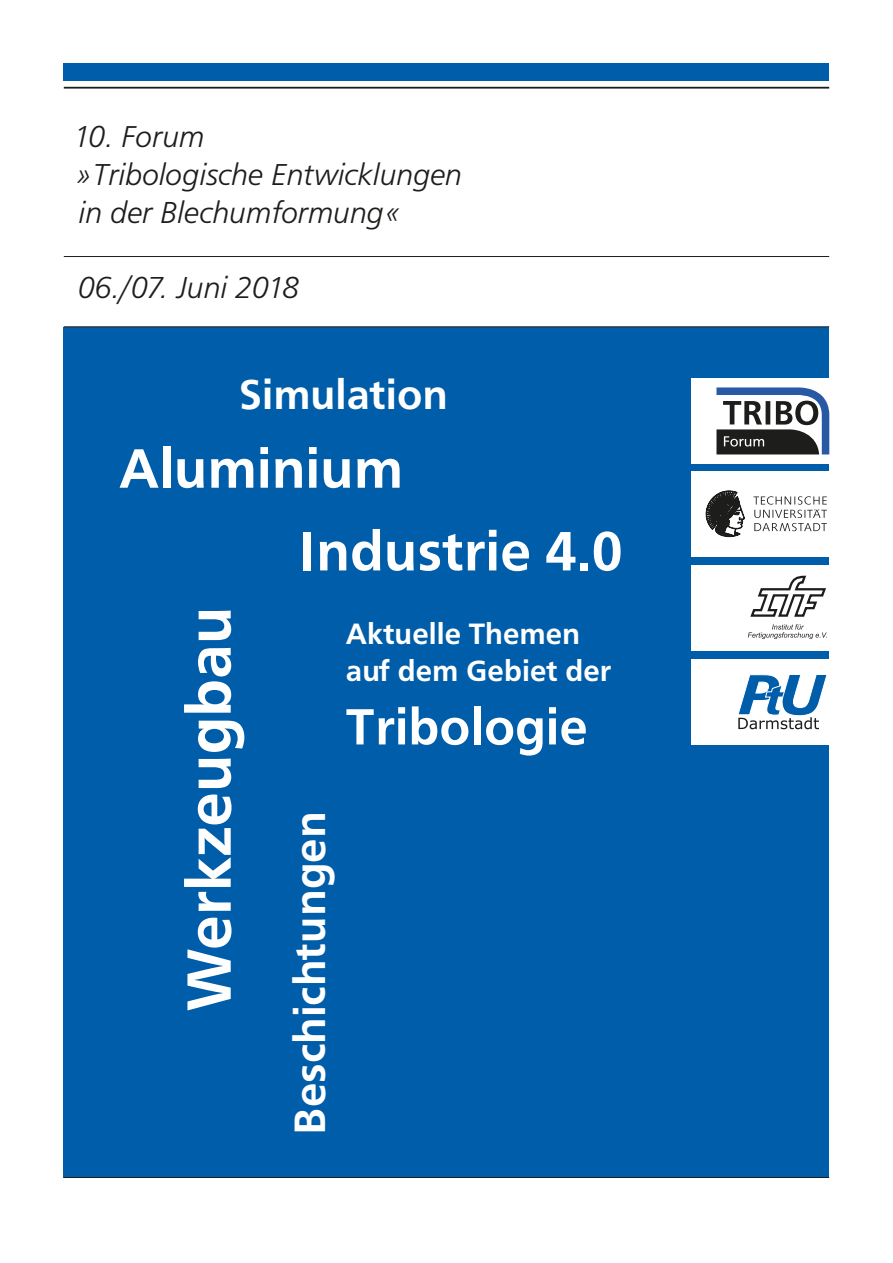
<style>
.page{position:relative;width:893px;height:1263px;background:#fff}
.page>*{position:absolute;margin:0;border:0;box-sizing:border-box;transform-origin:0 0}
.t1{font:500 64.8px "Front Page Pro";color:#fff}
.t2{font:500 57.6px "Front Page Pro";color:#fff}
.t3{font:500 52.8px "Front Page Pro";color:#fff}
.t4{font:500 45.6px "Front Page Pro";color:#fff}
.t5{font:500 43.2px "Front Page Pro";color:#fff}
.t6{font:italic 300 31.5px/37.8px "Front Page Pro";letter-spacing:-.005em;color:#1d1d1b}
.t7{font:500 30.6px/36.8px "Front Page Pro";color:#fff}
</style>
<div class="page">
<div style="left:64px;top:64px;width:765px;height:17px;background:#005da9"></div>
<hr style="left:64px;top:87px;width:765px;height:2px;background:#1d1d1b">
<div style="left:64px;top:327px;width:765px;height:850px;background:#005da9"></div>
<hr style="left:64px;top:256px;width:765px;height:1px;background:#1d1d1b">
<hr style="left:64px;top:326px;width:765px;height:1px;background:#1d1d1b">
<hr style="left:64px;top:1177px;width:765px;height:1px;background:#1d1d1b">
<div style="left:691px;top:659px;width:149px;height:85px;background:#fff"></div>
<svg style="left:738px;top:674px;width:89px;height:55px"></svg>
<div style="left:691px;top:378px;width:149px;height:85px;background:#fff"></div>
<svg style="left:716px;top:387px;width:113px;height:67px"></svg>
<div style="left:691px;top:471px;width:149px;height:85px;background:#fff"></div>
<svg style="left:705px;top:490px;width:39px;height:47px"></svg>
<svg style="left:753px;top:496px;width:74px;height:35px"></svg>
<div style="left:691px;top:565px;width:149px;height:85px;background:#fff"></div>
<svg style="left:750px;top:575px;width:76px;height:42px"></svg>
<svg style="left:748px;top:624px;width:79px;height:15px"></svg>
<p class="t6" style="left:73px;top:115px;width:390px">10. Forum<br>»Tribologische Entwicklungen in der Blechumformung«</p>
<p class="t6" style="left:78px;top:267px;width:223px">06./07. Juni 2018</p>
<h3 class="t5" style="left:239px;top:363px;width:210px">Simulation</h3>
<h2 class="t2" style="left:119px;top:426px;width:285px">Aluminium</h2>
<h1 class="t1" style="left:162px;top:1011px;width:406px;rotate:-90deg">Werkzeugbau</h1>
<h2 class="t2" style="left:298px;top:509px;width:326px">Industrie 4.0</h2>
<p class="t7" style="left:346px;top:613px;width:267px">Aktuelle Themen auf dem Gebiet der</p>
<h3 class="t3" style="left:346px;top:688px;width:243px">Tribologie</h3>
<h3 class="t4" style="left:277px;top:1135px;width:325px;rotate:-90deg">Beschichtungen</h3>
</div>
